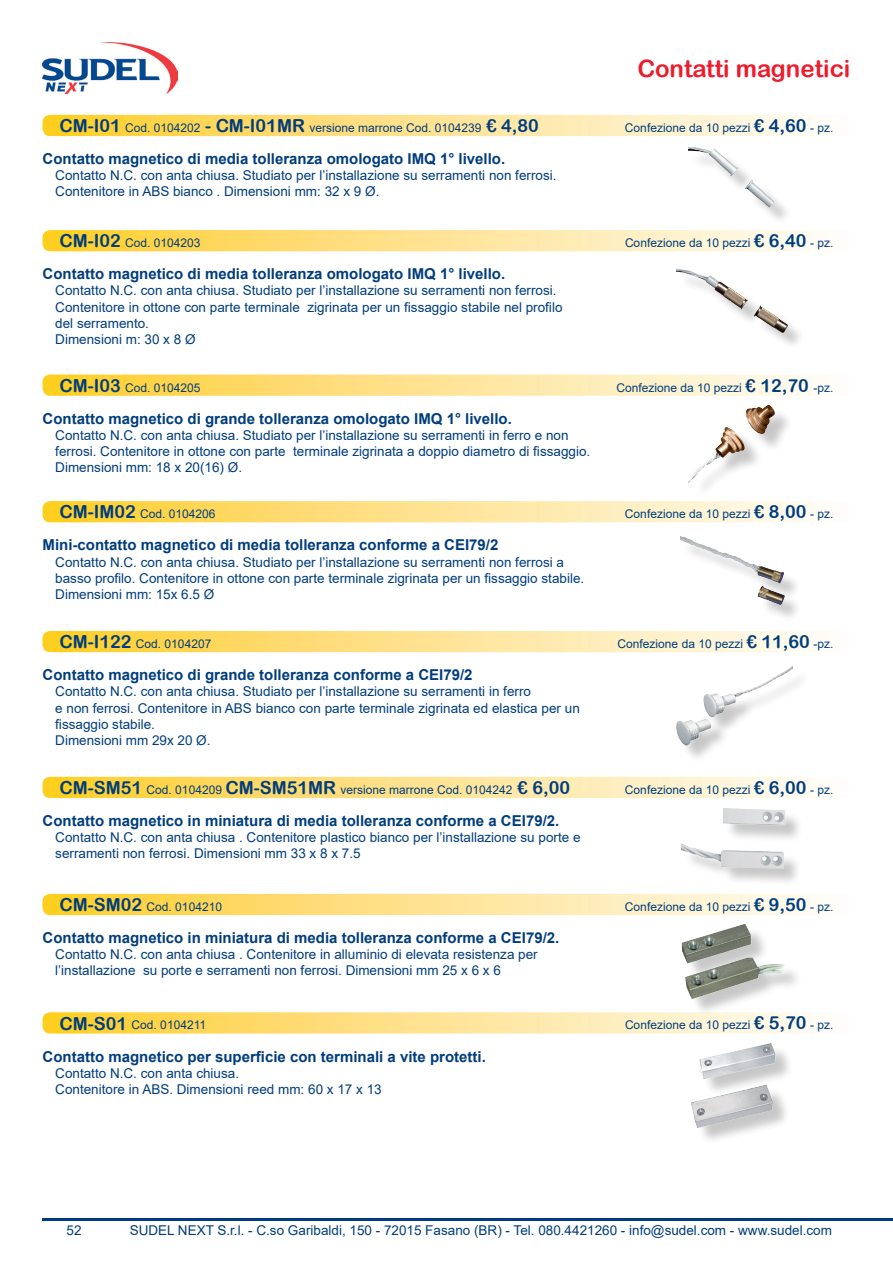
<style>
.page{position:relative;width:893px;height:1263px;background:#fff}
.page>*{position:absolute;margin:0;border:0;box-sizing:border-box;transform-origin:0 0}
.t1{font:24px "Arial Rounded MT Bold";color:#ee1b2b}
.t2{font:700 15px "Arial";color:#013d7d}
.t3{font:13.5px/16.2px "Arial";color:#013d7d}
.t4{font:12px "Arial";color:#013d7d}
.s1{font-family:"Arial Rounded MT Bold";font-size:18px}
</style>
<div class="page">
<img style="left:43px;top:43px;width:134px;height:51px">
<hr style="left:43px;top:1218px;width:850px;height:2px;background:#013d7d">
<svg style="left:43px;top:115px;width:773px;height:21px;background:#fee390"></svg>
<svg style="left:43px;top:230px;width:773px;height:21px;background:#fee390"></svg>
<svg style="left:43px;top:374px;width:773px;height:22px;background:#fee494"></svg>
<svg style="left:43px;top:501px;width:773px;height:21px;background:#fee391"></svg>
<svg style="left:43px;top:631px;width:773px;height:21px;background:#fee390"></svg>
<svg style="left:43px;top:777px;width:773px;height:21px;background:#fee390"></svg>
<svg style="left:43px;top:894px;width:773px;height:21px;background:#fee390"></svg>
<svg style="left:43px;top:1012px;width:773px;height:21px;background:#fee38f"></svg>
<div style="left:691px;top:150px;width:101px;height:75px;background:#231f20;opacity:.25"></div>
<img style="left:689px;top:147px;width:89px;height:62px">
<div style="left:679px;top:272px;width:127px;height:79px;background:#231f20;opacity:.25"></div>
<img style="left:676px;top:268px;width:112px;height:66px">
<div style="left:692px;top:408px;width:101px;height:92px;background:#231f20;opacity:.25"></div>
<img style="left:689px;top:404px;width:89px;height:80px">
<div style="left:683px;top:539px;width:119px;height:84px;background:#231f20;opacity:.25"></div>
<img style="left:680px;top:536px;width:107px;height:69px">
<div style="left:679px;top:669px;width:132px;height:94px;background:#231f20;opacity:.25"></div>
<img style="left:676px;top:666px;width:117px;height:81px">
<div style="left:685px;top:810px;width:118px;height:76px;background:#231f20;opacity:.25"></div>
<img style="left:682px;top:808px;width:104px;height:61px">
<div style="left:685px;top:927px;width:117px;height:89px;background:#231f20;opacity:.25"></div>
<img style="left:681px;top:924px;width:105px;height:75px">
<div style="left:694px;top:1045px;width:100px;height:100px;background:#231f20;opacity:.25"></div>
<img style="left:691px;top:1043px;width:87px;height:88px">
<h1 class="t1" style="left:637px;top:54px;width:215px">Contatti magnetici</h1>
<p class="t4" style="left:59px;top:120px;width:481px"><span class="s1">CM-I01</span> Cod. 0104202 <span class="s1">- CM-I01MR</span> versione marrone Cod. 0104239 <span class="s1">€ 4,80</span></p>
<p class="t4" style="left:625px;top:120px;width:210px">Confezione da 10 pezzi <span class="s1">€ 4,60</span> - pz.</p>
<p class="t2" style="left:43px;top:148px;width:464px">Contatto magnetico di media tolleranza omologato IMQ 1° livello.</p>
<p class="t3" style="left:55px;top:167px;width:503px">Contatto N.C. con anta chiusa. Studiato per l’installazione su serramenti non ferrosi.<br>Contenitore in ABS bianco . Dimensioni mm: 32 x 9 Ø.</p>
<p class="t4" style="left:59px;top:235px;width:143px"><span class="s1">CM-I02</span> Cod. 0104203</p>
<p class="t4" style="left:625px;top:235px;width:210px">Confezione da 10 pezzi <span class="s1">€ 6,40</span> - pz.</p>
<p class="t2" style="left:43px;top:263px;width:464px">Contatto magnetico di media tolleranza omologato IMQ 1° livello.</p>
<p class="t3" style="left:55px;top:283px;width:509px">Contatto N.C. con anta chiusa. Studiato per l’installazione su serramenti non ferrosi.<br>Contenitore in ottone con parte terminale zigrinata per un fissaggio stabile nel profilo del serramento.<br>Dimensioni m: 30 x 8 Ø</p>
<p class="t4" style="left:59px;top:379px;width:143px"><span class="s1">CM-I03</span> Cod. 0104205</p>
<p class="t4" style="left:616px;top:379px;width:218px">Confezione da 10 pezzi <span class="s1">€ 12,70</span> -pz.</p>
<p class="t2" style="left:43px;top:408px;width:471px">Contatto magnetico di grande tolleranza omologato IMQ 1° livello.</p>
<p class="t3" style="left:55px;top:427px;width:536px">Contatto N.C. con anta chiusa. Studiato per l’installazione su serramenti in ferro e non ferrosi. Contenitore in ottone con parte terminale zigrinata a doppio diametro di fissaggio.<br>Dimensioni mm: 18 x 20(16) Ø.</p>
<p class="t4" style="left:59px;top:506px;width:158px"><span class="s1">CM-IM02</span> Cod. 0104206</p>
<p class="t4" style="left:625px;top:506px;width:210px">Confezione da 10 pezzi <span class="s1">€ 8,00</span> - pz.</p>
<p class="t2" style="left:43px;top:534px;width:457px">Mini-contatto magnetico di media tolleranza conforme a CEI79/2</p>
<p class="t3" style="left:55px;top:554px;width:530px">Contatto N.C. con anta chiusa. Studiato per l’installazione su serramenti non ferrosi a basso profilo. Contenitore in ottone con parte terminale zigrinata per un fissaggio stabile.<br>Dimensioni mm: 15x 6.5 Ø</p>
<p class="t4" style="left:59px;top:636px;width:153px"><span class="s1">CM-I122</span> Cod. 0104207</p>
<p class="t4" style="left:618px;top:636px;width:217px">Confezione da 10 pezzi <span class="s1">€ 11,60</span> -pz.</p>
<p class="t2" style="left:43px;top:664px;width:432px">Contatto magnetico di grande tolleranza conforme a CEI79/2</p>
<p class="t3" style="left:55px;top:683px;width:526px">Contatto N.C. con anta chiusa. Studiato per l’installazione su serramenti in ferro<br>e non ferrosi. Contenitore in ABS bianco con parte terminale zigrinata ed elastica per un fissaggio stabile.<br>Dimensioni mm 29x 20 Ø.</p>
<p class="t4" style="left:59px;top:781px;width:512px"><span class="s1">CM-SM51</span> Cod. 0104209 <span class="s1">CM-SM51MR</span> versione marrone Cod. 0104242 <span class="s1">€ 6,00</span></p>
<p class="t4" style="left:625px;top:781px;width:210px">Confezione da 10 pezzi <span class="s1">€ 6,00</span> - pz.</p>
<p class="t2" style="left:43px;top:810px;width:518px">Contatto magnetico in miniatura di media tolleranza conforme a CEI79/2.</p>
<p class="t3" style="left:55px;top:829px;width:527px">Contatto N.C. con anta chiusa . Contenitore plastico bianco per l’installazione su porte e serramenti non ferrosi. Dimensioni mm 33 x 8 x 7.5</p>
<p class="t4" style="left:59px;top:898px;width:164px"><span class="s1">CM-SM02</span> Cod. 0104210</p>
<p class="t4" style="left:625px;top:898px;width:210px">Confezione da 10 pezzi <span class="s1">€ 9,50</span> - pz.</p>
<p class="t2" style="left:43px;top:927px;width:518px">Contatto magnetico in miniatura di media tolleranza conforme a CEI79/2.</p>
<p class="t3" style="left:55px;top:946px;width:484px">Contatto N.C. con anta chiusa . Contenitore in alluminio di elevata resistenza per l’installazione su porte e serramenti non ferrosi. Dimensioni mm 25 x 6 x 6</p>
<p class="t4" style="left:59px;top:1017px;width:148px"><span class="s1">CM-S01</span> Cod. 0104211</p>
<p class="t4" style="left:625px;top:1017px;width:210px">Confezione da 10 pezzi <span class="s1">€ 5,70</span> - pz.</p>
<p class="t2" style="left:43px;top:1046px;width:445px">Contatto magnetico per superficie con terminali a vite protetti.</p>
<p class="t3" style="left:55px;top:1065px;width:328px">Contatto N.C. con anta chiusa.<br>Contenitore in ABS. Dimensioni reed mm: 60 x 17 x 13</p>
<p class="t3" style="left:67px;top:1222px;width:17px">52</p>
<p class="t3" style="left:130px;top:1222px;width:704px">SUDEL NEXT S.r.l. - C.so Garibaldi, 150 - 72015 Fasano (BR) - Tel. 080.4421260 - info@sudel.com - www.sudel.com</p>
</div>
